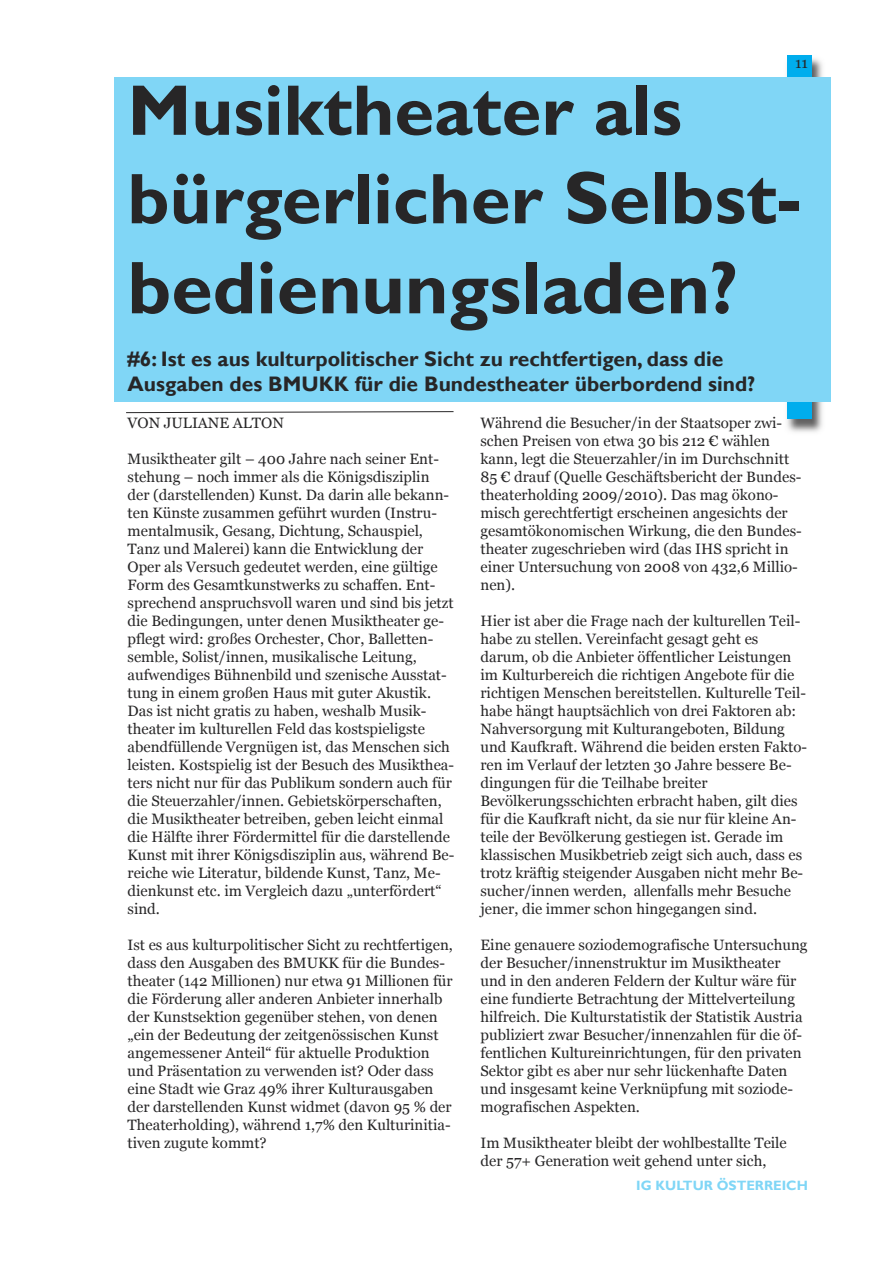
<style>
.page{position:relative;width:893px;height:1263px;background:#fff}
.page>*{position:absolute;margin:0;border:0;box-sizing:border-box;transform-origin:0 0}
.t1{font:700 75px "Gill Sans";color:#272627}
.t2{font:700 72px/88.5px "Gill Sans";color:#272627}
.t3{font:700 21px/25.2px "Gill Sans";color:#272627}
.t4{font:15px/18px "Georgia";color:#272627}
.t5{font:700 13.5px "Gill Sans";color:#80d6f6}
.s1{font-size:75px}
</style>
<div class="page">
<img style="left:787px;top:55px;width:36px;height:377px">
<div style="left:788px;top:55px;width:24px;height:364px;background:#00aded"></div>
<div style="left:114px;top:77px;width:717px;height:325px;background:#80d6f6"></div>
<svg style="left:126px;top:411px;width:328px;height:2px"></svg>
<p class="t4" style="left:795px;top:54px;width:14px">11</p>
<h2 class="t2" style="left:128px;top:65px;width:676px">Musiktheater als bürgerlicher <span class="s1">Selbst-</span></h2>
<h1 class="t1" style="left:128px;top:244px;width:612px">bedienungsladen?</h1>
<h3 class="t3" style="left:128px;top:346px;width:629px">#6: Ist es aus kulturpolitischer Sicht zu rechtfertigen, dass die<br>Ausgaben des BMUKK für die Bundestheater überbordend sind?</h3>
<p class="t4" style="left:128px;top:414px;width:158px">VON JULIANE ALTON</p>
<p class="t4" style="left:128px;top:450px;width:328px">Musiktheater gilt – 400 Jahre nach seiner Ent&shy;stehung – noch immer als die Königsdisziplin der (darstellenden) Kunst. Da darin alle bekann&shy;ten Künste zusammen geführt wurden (Instru&shy;mentalmusik, Gesang, Dichtung, Schauspiel, Tanz und Malerei) kann die Entwicklung der Oper als Versuch gedeutet werden, eine gültige Form des Gesamtkunstwerks zu schaffen. Ent&shy;sprechend anspruchsvoll waren und sind bis jetzt die Bedingungen, unter denen Musiktheater ge&shy;pflegt wird: großes Orchester, Chor, Balletten&shy;semble, Solist/innen, musikalische Leitung, aufwendiges Bühnenbild und szenische Ausstat&shy;tung in einem großen Haus mit guter Akustik.<br>Das ist nicht gratis zu haben, weshalb Musik&shy;theater im kulturellen Feld das kostspieligste abendfüllende Vergnügen ist, das Menschen sich leisten. Kostspielig ist der Besuch des Musikthea&shy;ters nicht nur für das Publikum sondern auch für die Steuerzahler/innen. Gebietskörperschaften, die Musiktheater betreiben, geben leicht einmal die Hälfte ihrer Fördermittel für die darstellende Kunst mit ihrer Königsdisziplin aus, während Be&shy;reiche wie Literatur, bildende Kunst, Tanz, Me&shy;dienkunst etc. im Vergleich dazu „unterfördert“ sind.</p>
<p class="t4" style="left:128px;top:936px;width:327px">Ist es aus kulturpolitischer Sicht zu rechtfertigen, dass den Ausgaben des BMUKK für die Bundes&shy;theater (142 Millionen) nur etwa 91 Millionen für die Förderung aller anderen Anbieter innerhalb der Kunstsektion gegenüber stehen, von denen „ein der Bedeutung der zeitgenössischen Kunst angemessener Anteil“ für aktuelle Produktion und Präsentation zu verwenden ist? Oder dass eine Stadt wie Graz 49% ihrer Kulturausgaben der darstellenden Kunst widmet (davon 95 % der Theaterholding), während 1,7% den Kulturinitia&shy;tiven zugute kommt?</p>
<p class="t4" style="left:480px;top:414px;width:323px">Während die Besucher/in der Staatsoper zwi&shy;schen Preisen von etwa 30 bis 212 € wählen kann, legt die Steuerzahler/in im Durchschnitt 85 € drauf (Quelle Geschäftsbericht der Bundes&shy;theaterholding 2009/2010). Das mag ökono&shy;misch gerechtfertigt erscheinen angesichts der gesamtökonomischen Wirkung, die den Bundes&shy;theater zugeschrieben wird (das IHS spricht in einer Untersuchung von 2008 von 432,6 Millio&shy;nen).</p>
<p class="t4" style="left:480px;top:612px;width:328px">Hier ist aber die Frage nach der kulturellen Teil&shy;habe zu stellen. Vereinfacht gesagt geht es darum, ob die Anbieter öffentlicher Leistungen im Kulturbereich die richtigen Angebote für die richtigen Menschen bereitstellen. Kulturelle Teil&shy;habe hängt hauptsächlich von drei Faktoren ab:<br>Nahversorgung mit Kulturangeboten, Bildung und Kaufkraft. Während die beiden ersten Fakto&shy;ren im Verlauf der letzten 30 Jahre bessere Be&shy;dingungen für die Teilhabe breiter Bevölkerungsschichten erbracht haben, gilt dies für die Kaufkraft nicht, da sie nur für kleine An&shy;teile der Bevölkerung gestiegen ist. Gerade im klassischen Musikbetrieb zeigt sich auch, dass es trotz kräftig steigender Ausgaben nicht mehr Be&shy;sucher/innen werden, allenfalls mehr Besuche jener, die immer schon hingegangen sind.</p>
<p class="t4" style="left:480px;top:936px;width:329px">Eine genauere soziodemografische Untersuchung der Besucher/innenstruktur im Musiktheater und in den anderen Feldern der Kultur wäre für eine fundierte Betrachtung der Mittelverteilung hilfreich. Die Kulturstatistik der Statistik Austria publiziert zwar Besucher/innenzahlen für die öf&shy;fentlichen Kultureinrichtungen, für den privaten Sektor gibt es aber nur sehr lückenhafte Daten und insgesamt keine Verknüpfung mit soziode&shy;mografischen Aspekten.</p>
<p class="t4" style="left:480px;top:1134px;width:308px">Im Musiktheater bleibt der wohlbestallte Teile der 57+ Generation weit gehend unter sich,</p>
<p class="t5" style="left:636px;top:1177px;width:173px">IG KULTUR ÖSTERREICH</p>
</div>
